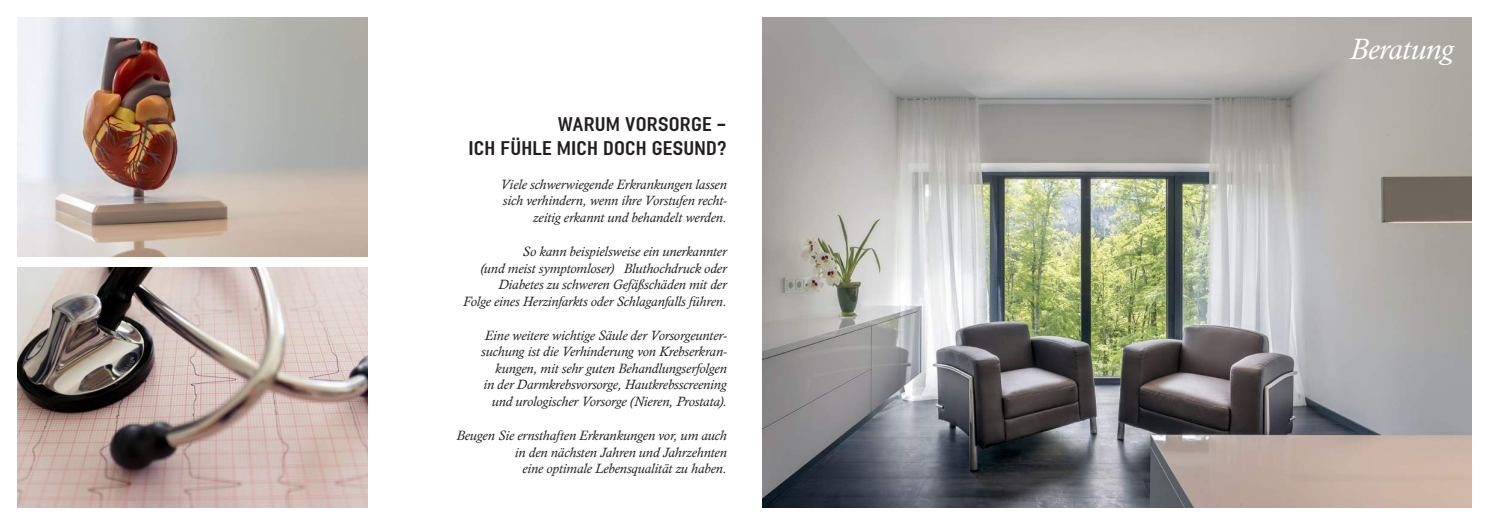
<style>
.page{position:relative;width:1489px;height:525px;background:#fff}
.page>*{position:absolute;margin:0;border:0;box-sizing:border-box;transform-origin:0 0}
.t1{font:italic 30px "Calisto";letter-spacing:-.005em;color:#fff}
.t2{font:20px/24px "Ordinar Std";color:#231f20;text-align:right}
.t3{font:italic 13.75px/16.5px "Calisto";color:#231f20;text-align:right}
</style>
<div class="page">
<img style="left:762px;top:18px;width:708px;height:489px">
<img style="left:18px;top:17px;width:349px;height:239px">
<img style="left:18px;top:268px;width:349px;height:239px">
<h2 class="t2" style="left:468px;top:111px;width:260px">WARUM VORSORGE -<br>ICH FÜHLE MICH DOCH GESUND?</h2>
<p class="t3" style="left:500px;top:176px;width:228px">Viele schwerwiegende Erkrankungen lassen sich verhindern, wenn ihre Vorstufen recht&shy;zeitig erkannt und behandelt werden.</p>
<p class="t3" style="left:463px;top:243px;width:265px">So kann beispielsweise ein unerkannter<br>(und meist symptomloser) Bluthochdruck oder Diabetes zu schweren Gefäßschäden mit der<br>Folge eines Herzinfarkts oder Schlaganfalls führen.</p>
<p class="t3" style="left:481px;top:327px;width:247px">Eine weitere wichtige Säule der Vorsorgeunter&shy;suchung ist die Verhinderung von Krebserkran&shy;kungen, mit sehr guten Behandlungserfolgen in der Darmkrebsvorsorge, Hautkrebsscreening und urologischer Vorsorge (Nieren, Prostata).</p>
<p class="t3" style="left:456px;top:427px;width:272px">Beugen Sie ernsthaften Erkrankungen vor, um auch in den nächsten Jahren und Jahrzehnten<br>eine optimale Lebensqualität zu haben.</p>
<h1 class="t1" style="left:1349px;top:31px;width:105px">Beratung</h1>
</div>
